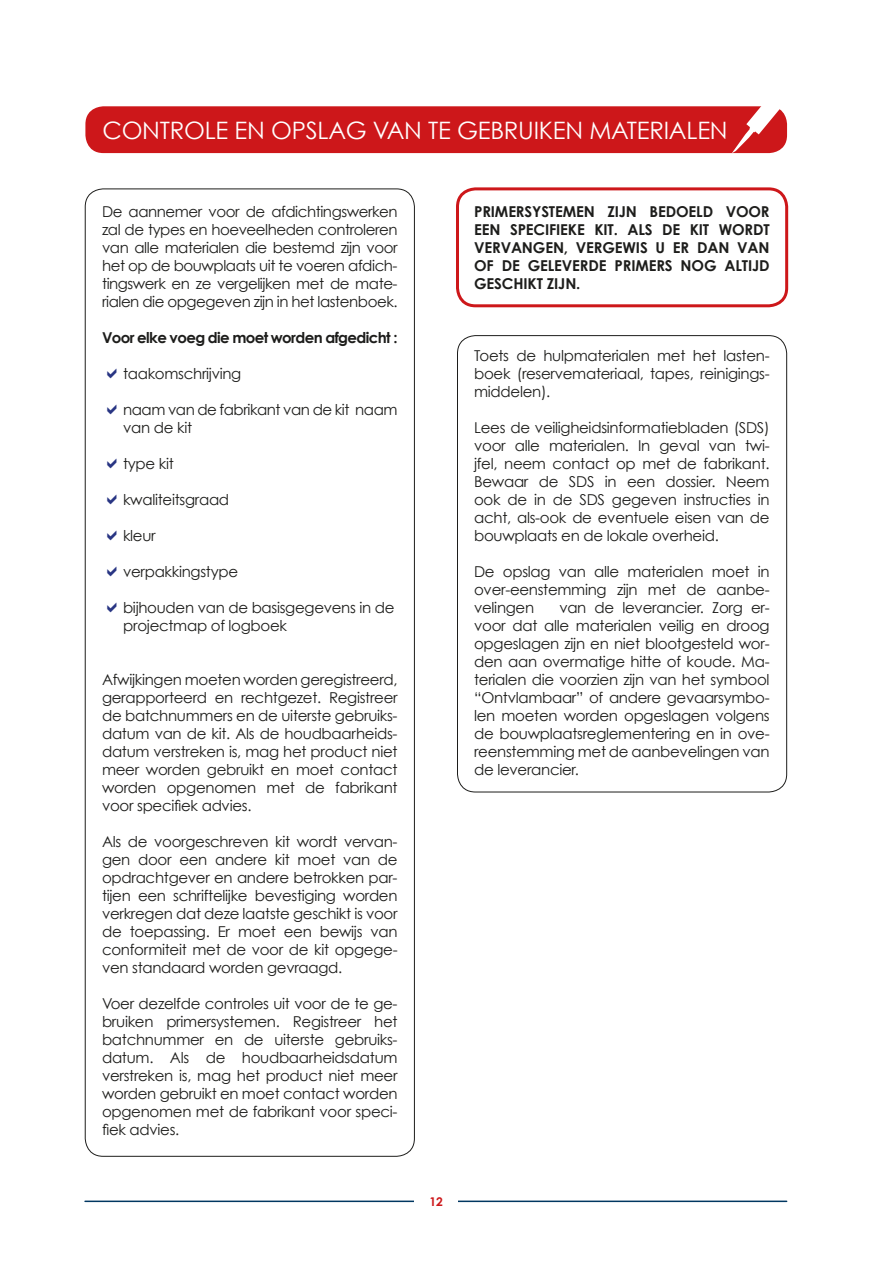
<style>
.page{position:relative;width:893px;height:1263px;background:#fff}
.page>*{position:absolute;margin:0;border:0;box-sizing:border-box;transform-origin:0 0}
.t1{font:24px "Century Gothic";letter-spacing:-.01em;color:#fff}
.t2{font:15px/18px "Century Gothic";letter-spacing:-.02em;color:#1d1d1b;text-align:justify}
.t3{font:700 15px/18px "Century Gothic";letter-spacing:-.01em;color:#1d1d1b;text-align:justify}
.t4{font:700 15px "Century Gothic";letter-spacing:-.04em;color:#1d1d1b}
.t5{font:700 12px "Century Gothic";color:#cd171a}
</style>
<div class="page">
<hr style="left:85px;top:1200px;width:702px;height:2px;background:#003761">
<div style="left:415px;top:1183px;width:43px;height:36px;background:#fff"></div>
<div style="left:85px;top:106px;width:702px;height:47px;background:#cd171a;border-radius:18px"></div>
<svg style="left:732px;top:106px;width:56px;height:47px"></svg>
<div style="left:456px;top:187px;width:332px;height:120px;border:3px solid #cd171a;border-radius:18px"></div>
<h1 class="t1" style="left:102px;top:115px;width:627px">CONTROLE EN OPSLAG VAN TE GEBRUIKEN MATERIALEN</h1>
<p class="t2" style="left:102px;top:202px;width:297px">De aannemer voor de afdichtingswerken zal de types en hoeveelheden controleren van alle materialen die bestemd zijn voor het op de bouwplaats uit te voeren afdich&shy;tingswerk en ze vergelijken met de mate&shy;rialen die opgegeven zijn in het lastenboek.</p>
<p class="t4" style="left:102px;top:328px;width:297px">Voor elke voeg die moet worden afgedicht :</p>
<p class="t2" style="left:123px;top:364px;width:120px">taakomschrijving</p>
<p class="t2" style="left:123px;top:400px;width:276px">naam van de fabrikant van de kit naam van de kit</p>
<p class="t2" style="left:123px;top:454px;width:52px">type kit</p>
<p class="t2" style="left:123px;top:490px;width:108px">kwaliteitsgraad</p>
<p class="t2" style="left:123px;top:526px;width:34px">kleur</p>
<p class="t2" style="left:123px;top:562px;width:117px">verpakkingstype</p>
<p class="t2" style="left:123px;top:598px;width:273px">bijhouden van de basisgegevens in de projectmap of logboek</p>
<p class="t2" style="left:102px;top:670px;width:297px">Afwijkingen moeten worden geregistreerd, gerapporteerd en rechtgezet. Registreer de batchnummers en de uiterste gebruiks&shy;datum van de kit. Als de houdbaarheids&shy;datum verstreken is, mag het product niet meer worden gebruikt en moet contact worden opgenomen met de fabrikant voor specifiek advies.</p>
<p class="t2" style="left:102px;top:832px;width:297px">Als de voorgeschreven kit wordt vervan&shy;gen door een andere kit moet van de opdrachtgever en andere betrokken par&shy;tijen een schriftelijke bevestiging worden verkregen dat deze laatste geschikt is voor de toepassing. Er moet een bewijs van conformiteit met de voor de kit opgege&shy;ven standaard worden gevraagd.</p>
<p class="t2" style="left:102px;top:994px;width:297px">Voer dezelfde controles uit voor de te ge&shy;bruiken primersystemen. Registreer het batchnummer en de uiterste gebruiks&shy;datum. Als de houdbaarheidsdatum verstreken is, mag het product niet meer worden gebruikt en moet contact worden opgenomen met de fabrikant voor speci&shy;fiek advies.</p>
<p class="t3" style="left:474px;top:202px;width:297px">PRIMERSYSTEMEN ZIJN BEDOELD VOOR EEN SPECIFIEKE KIT. ALS DE KIT WORDT VERVANGEN, VERGEWIS U ER DAN VAN OF DE GELEVERDE PRIMERS NOG ALTIJD GESCHIKT ZIJN.</p>
<p class="t2" style="left:474px;top:346px;width:297px">Toets de hulpmaterialen met het lasten&shy;boek (reservemateriaal, tapes, reinigings&shy;middelen).</p>
<p class="t2" style="left:474px;top:418px;width:297px">Lees de veiligheidsinformatiebladen (SDS) voor alle materialen. In geval van twi&shy;jfel, neem contact op met de fabrikant.<br>Bewaar de SDS in een dossier. Neem ook de in de SDS gegeven instructies in acht, als-ook de eventuele eisen van de bouwplaats en de lokale overheid.</p>
<p class="t2" style="left:474px;top:562px;width:297px">De opslag van alle materialen moet in over-eenstemming zijn met de aanbe&shy;velingen</p>
<p class="t2" style="left:474px;top:598px;width:297px;text-indent:85px">van de leverancier. Zorg er&shy;voor dat alle materialen veilig en droog opgeslagen zijn en niet blootgesteld wor&shy;den aan overmatige hitte of koude. Ma&shy;terialen die voorzien zijn van het symbool “Ontvlambaar” of andere gevaarsymbo&shy;len moeten worden opgeslagen volgens de bouwplaatsreglementering en in ove&shy;reenstemming met de aanbevelingen van de leverancier.</p>
<p class="t5" style="left:429px;top:1194px;width:15px">12</p>
</div>
